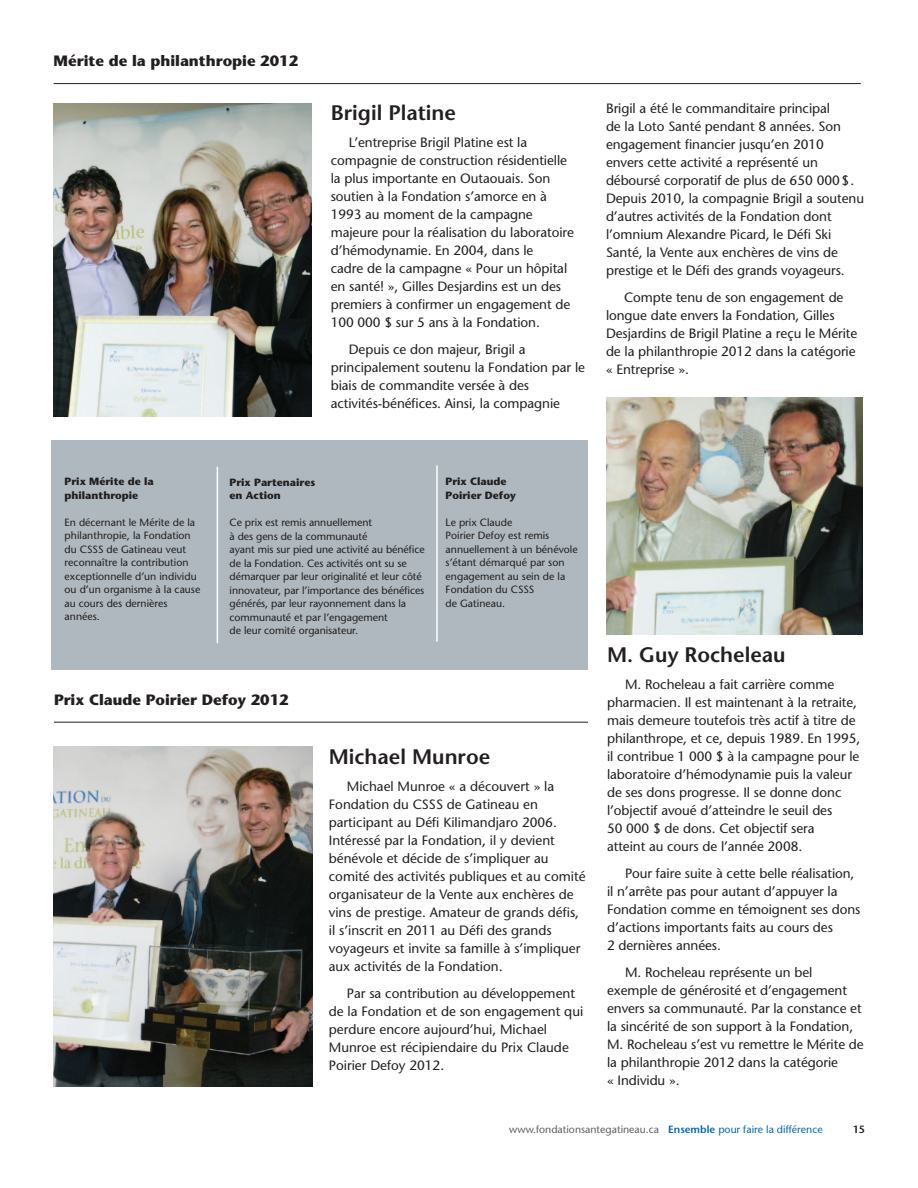
<style>
.page{position:relative;width:918px;height:1188px;background:#fff}
.page>*{position:absolute;margin:0;border:0;box-sizing:border-box;transform-origin:0 0}
.t1{font:600 21px "Stone Sans";color:#231f20}
.t2{font:700 15px "Stone Sans";color:#231f20}
.t3{font:13.5px/18px "Stone Sans";letter-spacing:-.005em;color:#231f20}
.t4{font:10.5px/13.5px "Stone Sans";color:#231f20}
.t5{font:700 10.5px/13.5px "Stone Sans";color:#231f20}
.t6{font:10.5px "Stone Sans";color:#5f5f62}
.t7{font:600 10.5px "Stone Sans";color:#231f20}
.s1{font-weight:600;color:#0168b3}
.s2{color:#0168b3}
</style>
<div class="page">
<img style="left:606px;top:398px;width:257px;height:236px">
<img style="left:54px;top:746px;width:258px;height:341px">
<img style="left:54px;top:103px;width:257px;height:313px">
<hr style="left:54px;top:83px;width:807px;height:1px;background:#231f20">
<hr style="left:54px;top:722px;width:534px;height:1px;background:#231f20">
<div style="left:51px;top:441px;width:537px;height:229px;background:#aeb8be"></div>
<hr style="left:217px;top:467px;width:1px;height:176px;background:#fff">
<hr style="left:436px;top:465px;width:2px;height:177px;background:#fff">
<p class="t2" style="left:54px;top:51px;width:246px">Mérite de la philanthropie 2012</p>
<h1 class="t1" style="left:331px;top:99px;width:127px">Brigil Platine</h1>
<p class="t3" style="left:331px;top:133px;width:245px;text-indent:18px">L’entreprise Brigil Platine est la compagnie de construction résidentielle la plus importante en Outaouais. Son soutien à la Fondation s’amorce en à 1993 au moment de la campagne majeure pour la réalisation du laboratoire d’hémodynamie. En 2004, dans le<br>cadre de la campagne « Pour un hôpital en santé! », Gilles Desjardins est un des premiers à confirmer un engagement de 100 000 $ sur 5 ans à la Fondation.</p>
<p class="t3" style="left:331px;top:340px;width:256px;text-indent:18px">Depuis ce don majeur, Brigil a principalement soutenu la Fondation par le biais de commandite versée à des activités-bénéfices. Ainsi, la compagnie</p>
<p class="t3" style="left:606px;top:100px;width:260px">Brigil a été le commanditaire principal<br>de la Loto Santé pendant 8 années. Son engagement financier jusqu’en 2010 envers cette activité a représenté un déboursé corporatif de plus de 650 000$.<br>Depuis 2010, la compagnie Brigil a soutenu d’autres activités de la Fondation dont l’omnium Alexandre Picard, le Défi Ski Santé, la Vente aux enchères de vins de prestige et le Défi des grands voyageurs.</p>
<p class="t3" style="left:606px;top:288px;width:253px;text-indent:18px">Compte tenu de son engagement de longue date envers la Fondation, Gilles Desjardins de Brigil Platine a reçu le Mérite de la philanthropie 2012 dans la catégorie « Entreprise ».</p>
<p class="t5" style="left:65px;top:475px;width:91px">Prix Mérite de la philanthropie</p>
<p class="t4" style="left:65px;top:515px;width:137px">En décernant le Mérite de la philanthropie, la Fondation du CSSS de Gatineau veut reconnaître la contribution exceptionnelle d’un individu ou d’un organisme à la cause au cours des dernières années.</p>
<p class="t5" style="left:230px;top:475px;width:87px">Prix Partenaires en Action</p>
<p class="t4" style="left:230px;top:516px;width:197px">Ce prix est remis annuellement<br>à des gens de la communauté<br>ayant mis sur pied une activité au bénéfice de la Fondation. Ces activités ont su se démarquer par leur originalité et leur côté innovateur, par l’importance des bénéfices générés, par leur rayonnement dans la communauté et par l’engagement<br>de leur comité organisateur.</p>
<p class="t5" style="left:446px;top:475px;width:72px">Prix Claude<br>Poirier Defoy</p>
<p class="t4" style="left:446px;top:515px;width:134px">Le prix Claude<br>Poirier Defoy est remis annuellement à un bénévole s’étant démarqué par son engagement au sein de la<br>Fondation du CSSS<br>de Gatineau.</p>
<p class="t2" style="left:54px;top:690px;width:236px">Prix Claude Poirier Defoy 2012</p>
<h1 class="t1" style="left:329px;top:743px;width:163px">Michael Munroe</h1>
<p class="t3" style="left:329px;top:777px;width:258px;text-indent:18px">Michael Munroe « a découvert » la Fondation du CSSS de Gatineau en participant au Défi Kilimandjaro 2006.<br>Intéressé par la Fondation, il y devient bénévole et décide de s’impliquer au comité des activités publiques et au comité organisateur de la Vente aux enchères de vins de prestige. Amateur de grands défis, il s’inscrit en 2011 au Défi des grands voyageurs et invite sa famille à s’impliquer aux activités de la Fondation.</p>
<p class="t3" style="left:329px;top:984px;width:256px;text-indent:18px">Par sa contribution au développement de la Fondation et de son engagement qui perdure encore aujourd’hui, Michael Munroe est récipiendaire du Prix Claude Poirier Defoy 2012.</p>
<h1 class="t1" style="left:607px;top:642px;width:180px">M. Guy Rocheleau</h1>
<p class="t3" style="left:607px;top:675px;width:255px;text-indent:18px">M. Rocheleau a fait carrière comme pharmacien. Il est maintenant à la retraite, mais demeure toutefois très actif à titre de philanthrope, et ce, depuis 1989. En 1995, il contribue 1 000 $ à la campagne pour le laboratoire d’hémodynamie puis la valeur de ses dons progresse. Il se donne donc l’objectif avoué d’atteindre le seuil des<br>50 000 $ de dons. Cet objectif sera<br>atteint au cours de l’année 2008.</p>
<p class="t3" style="left:607px;top:864px;width:255px;text-indent:18px">Pour faire suite à cette belle réalisation, il n’arrête pas pour autant d’appuyer la Fondation comme en témoignent ses dons d’actions importants faits au cours des<br>2 dernières années.</p>
<p class="t3" style="left:607px;top:963px;width:258px;text-indent:18px">M. Rocheleau représente un bel exemple de générosité et d’engagement envers sa communauté. Par la constance et la sincérité de son support à la Fondation, M. Rocheleau s’est vu remettre le Mérite de la philanthropie 2012 dans la catégorie<br>« Individu ».</p>
<p class="t6" style="left:509px;top:1122px;width:315px">www.fondationsantegatineau.ca <span class="s1">Ensemble</span> <span class="s2">pour faire la différence</span></p>
<p class="t7" style="left:853px;top:1122px;width:14px">15</p>
</div>
